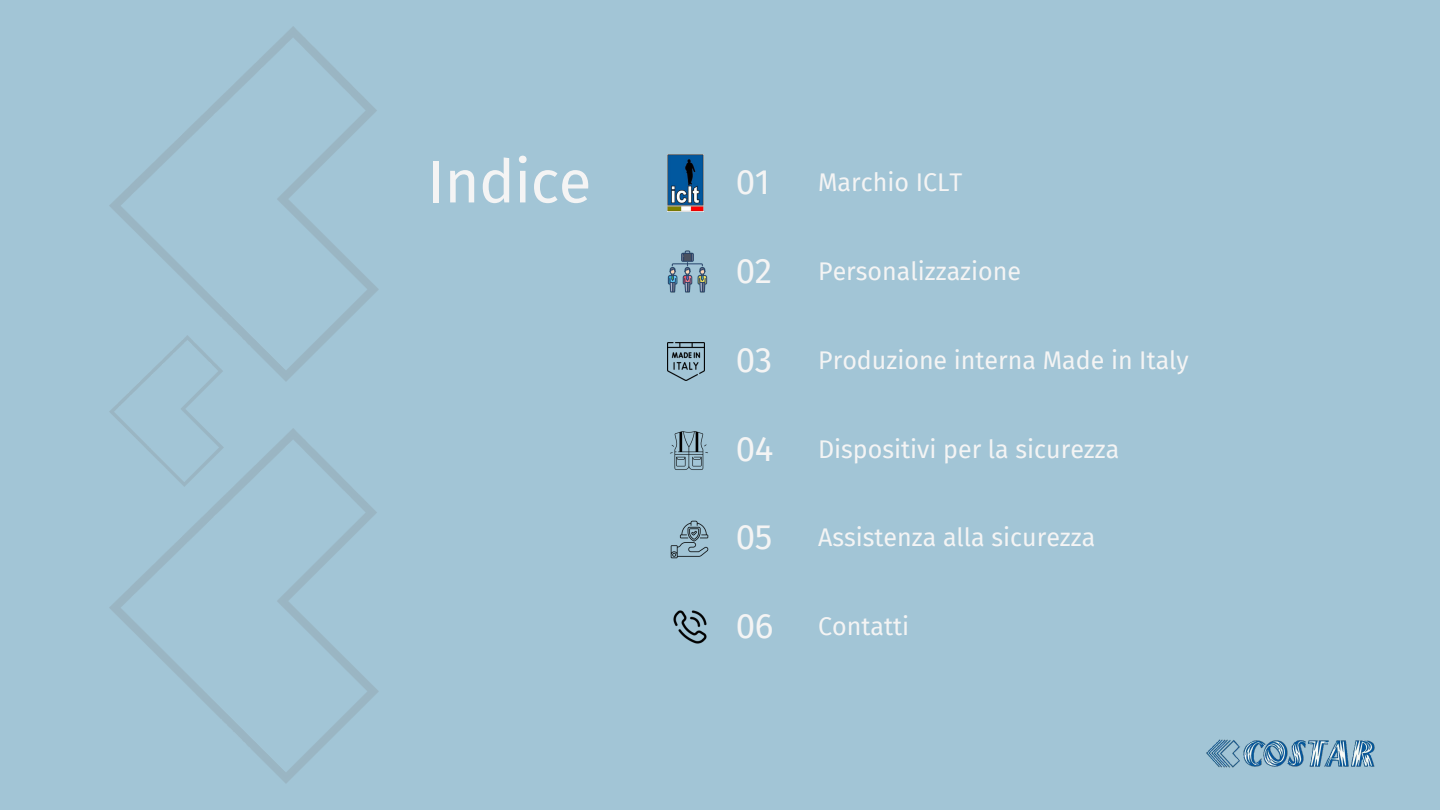
<style>
.page{position:relative;width:1440px;height:810px;background:#a2c5d6}
.page>*{position:absolute;margin:0;border:0;box-sizing:border-box;transform-origin:0 0}
.t1{font:60px "Fira Sans";letter-spacing:-.01em;color:#f4f4f4}
.t2{font:35px "Fira Sans";letter-spacing:-.01em;color:#f4f4f4}
.t3{font:25px "Fira Sans";color:#f4f4f4}
</style>
<div class="page">
<img style="left:1206px;top:739px;width:169px;height:29px">
<img style="left:668px;top:155px;width:36px;height:56px">
<img style="left:667px;top:250px;width:41px;height:42px">
<img style="left:673px;top:610px;width:34px;height:34px">
<img style="left:670px;top:520px;width:39px;height:39px">
<img style="left:670px;top:431px;width:38px;height:39px">
<img style="left:667px;top:343px;width:38px;height:37px">
<p class="t1" style="left:427px;top:146px;width:166px">Indice</p>
<p class="t2" style="left:736px;top:162px;width:36px">01</p>
<p class="t3" style="left:818px;top:168px;width:146px">Marchio ICLT</p>
<p class="t2" style="left:736px;top:250px;width:38px">02</p>
<p class="t3" style="left:818px;top:257px;width:204px">Personalizzazione</p>
<p class="t2" style="left:736px;top:339px;width:38px">03</p>
<p class="t3" style="left:818px;top:345px;width:372px">Produzione interna Made in Italy</p>
<p class="t2" style="left:736px;top:428px;width:39px">04</p>
<p class="t3" style="left:818px;top:434px;width:303px">Dispositivi per la sicurezza</p>
<p class="t2" style="left:736px;top:517px;width:38px">05</p>
<p class="t3" style="left:818px;top:523px;width:279px">Assistenza alla sicurezza</p>
<p class="t2" style="left:736px;top:606px;width:39px">06</p>
<p class="t3" style="left:818px;top:612px;width:92px">Contatti</p>
</div>
